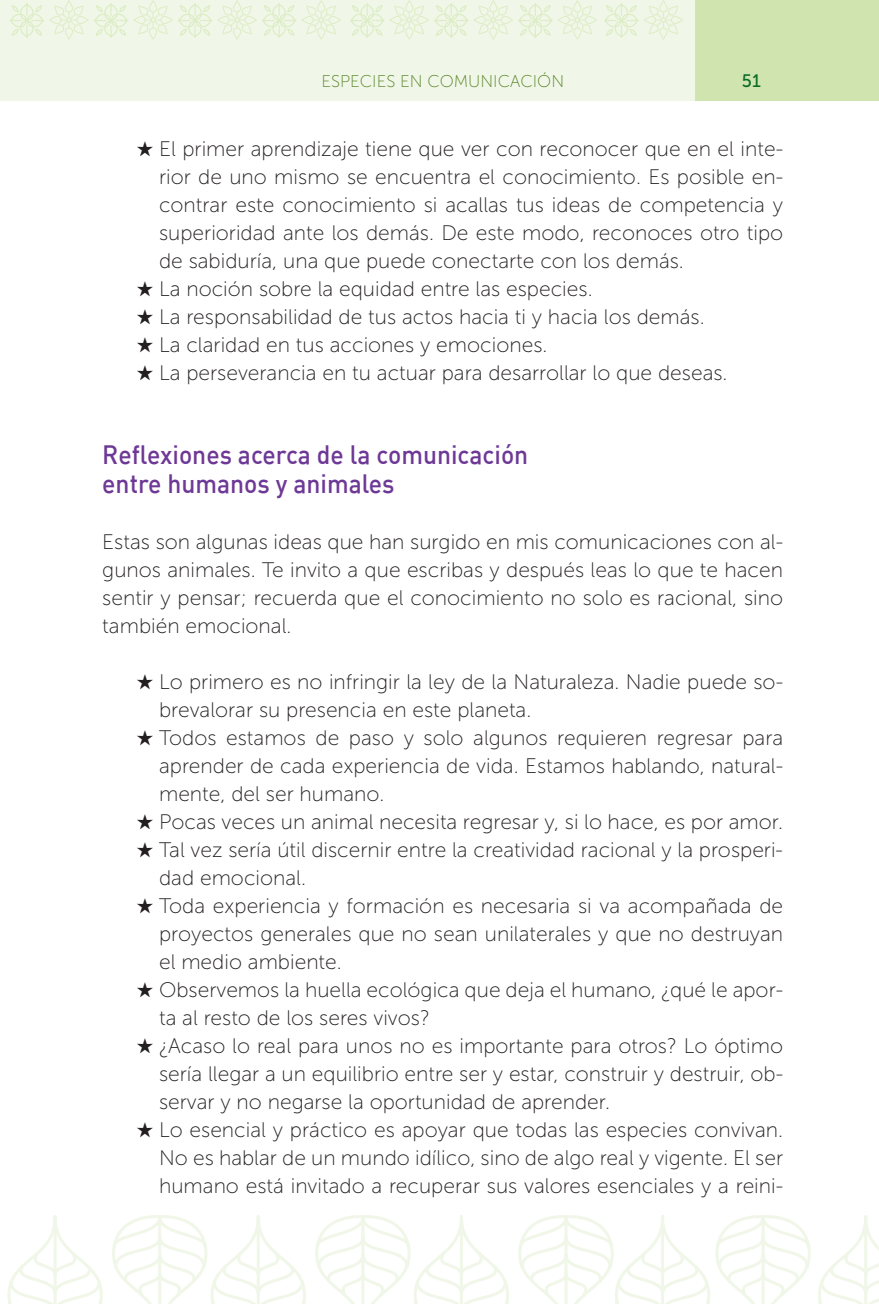
<style>
.page{position:relative;width:879px;height:1304px;background:#fff}
.page>*{position:absolute;margin:0;border:0;box-sizing:border-box;transform-origin:0 0}
.t1{font:500 26px/28px "DIN";color:#6e3996;scale:.95 1}
.t2{font:21px/28px "Museo Sans 100";color:#231f20;text-align:justify}
.t3{font:18px "Museo Sans 500";color:#0a6b27}
.t4{font:17px "Museo Sans 100";color:#588527}
</style>
<div class="page">
<div style="left:0;top:0;width:878px;height:100px;background:#f1f7e8"></div>
<div style="left:695px;top:0;width:183px;height:100px;background:#cfe4ae"></div>
<svg style="left:350px;top:0;width:247px;height:40px"></svg>
<svg style="left:604px;top:0;width:79px;height:40px"></svg>
<svg style="left:10px;top:0;width:331px;height:40px"></svg>
<svg style="left:7px;top:1215px;width:872px;height:89px"></svg>
<p class="t4" style="left:321px;top:72px;width:244px">ESPECIES EN COMUNICACIÓN</p>
<p class="t3" style="left:741px;top:71px;width:20px">51</p>
<p class="t2" style="left:159px;top:135px;width:625px;text-indent:-23px">★ El primer aprendizaje tiene que ver con reconocer que en el inte&shy;rior de uno mismo se encuentra el conocimiento. Es posible en&shy;contrar este conocimiento si acallas tus ideas de competencia y superioridad ante los demás. De este modo, reconoces otro tipo de sabiduría, una que puede conectarte con los demás.</p>
<p class="t2" style="left:136px;top:275px;width:457px">★ La noción sobre la equidad entre las especies.</p>
<p class="t2" style="left:136px;top:303px;width:569px">★ La responsabilidad de tus actos hacia ti y hacia los demás.</p>
<p class="t2" style="left:136px;top:331px;width:412px">★ La claridad en tus acciones y emociones.</p>
<p class="t2" style="left:136px;top:359px;width:592px">★ La perseverancia en tu actuar para desarrollar lo que deseas.</p>
<p class="t1" style="left:102px;top:440px;width:450px">Reflexiones acerca de la comunicación entre humanos y animales</p>
<p class="t2" style="left:102px;top:527px;width:682px">Estas son algunas ideas que han surgido en mis comunicaciones con al&shy;gunos animales. Te invito a que escribas y después leas lo que te hacen sentir y pensar; recuerda que el conocimiento no solo es racional, sino también emocional.</p>
<p class="t2" style="left:159px;top:667px;width:625px;text-indent:-23px">★ Lo primero es no infringir la ley de la Naturaleza. Nadie puede so&shy;brevalorar su presencia en este planeta.</p>
<p class="t2" style="left:159px;top:723px;width:625px;text-indent:-23px">★ Todos estamos de paso y solo algunos requieren regresar para aprender de cada experiencia de vida. Estamos hablando, natural&shy;mente, del ser humano.</p>
<p class="t2" style="left:136px;top:807px;width:648px">★ Pocas veces un animal necesita regresar y, si lo hace, es por amor.</p>
<p class="t2" style="left:159px;top:835px;width:625px;text-indent:-23px">★ Tal vez sería útil discernir entre la creatividad racional y la prosperi&shy;dad emocional.</p>
<p class="t2" style="left:159px;top:891px;width:625px;text-indent:-23px">★ Toda experiencia y formación es necesaria si va acompañada de proyectos generales que no sean unilaterales y que no destruyan el medio ambiente.</p>
<p class="t2" style="left:159px;top:975px;width:625px;text-indent:-23px">★ Observemos la huella ecológica que deja el humano, ¿qué le apor&shy;ta al resto de los seres vivos?</p>
<p class="t2" style="left:159px;top:1031px;width:625px;text-indent:-23px">★ ¿Acaso lo real para unos no es importante para otros? Lo óptimo sería llegar a un equilibrio entre ser y estar, construir y destruir, ob&shy;servar y no negarse la oportunidad de aprender.</p>
<p class="t2" style="left:159px;top:1115px;width:625px;text-indent:-23px">★ Lo esencial y práctico es apoyar que todas las especies convivan.<br>No es hablar de un mundo idílico, sino de algo real y vigente. El ser humano está invitado a recuperar sus valores esenciales y a reini-</p>
</div>
